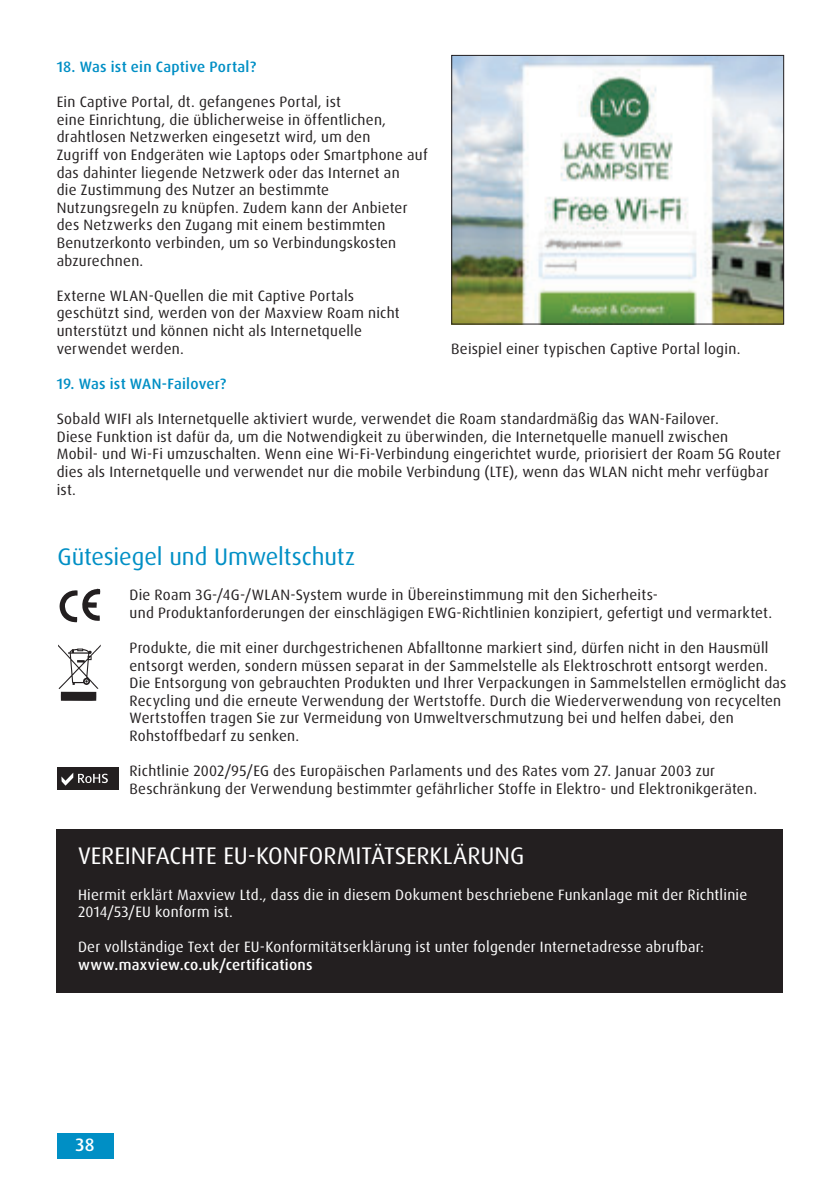
<style>
.page{position:relative;width:840px;height:1191px;background:#fff}
.page>*{position:absolute;margin:0;border:0;box-sizing:border-box;transform-origin:0 0}
.t1{font:24px "Dax Pro";letter-spacing:-.005em;color:#fff}
.t2{font:24px "Dax Pro";letter-spacing:-.005em;color:#008fc5}
.t3{font:500 18px "Dax Pro";color:#fff}
.t4{font:15px/17.6px "Dax Pro";letter-spacing:.02em;color:#231f20}
.t5{font:15px/17.6px "Dax Pro";letter-spacing:.02em;color:#fff}
.t6{font:500 15px "Dax Pro";letter-spacing:.02em;color:#008fc5}
.t7{font:500 15px "Dax Pro";letter-spacing:.015em;color:#fff}
</style>
<div class="page">
<div style="left:57px;top:1133px;width:56px;height:26px;background:#008fc5"></div>
<img style="left:453px;top:57px;width:328px;height:265px">
<div style="left:451px;top:55px;width:332px;height:269px;border:1px solid #231f20"></div>
<svg style="left:59px;top:589px;width:41px;height:33px"></svg>
<div style="left:57px;top:767px;width:61px;height:23px;background:#231f20"></div>
<svg style="left:61px;top:772px;width:47px;height:14px"></svg>
<svg style="left:58px;top:644px;width:43px;height:57px"></svg>
<div style="left:57px;top:829px;width:725px;height:163px;background:#231f20"></div>
<p class="t6" style="left:57px;top:57px;width:201px">18. Was ist ein Captive Portal?</p>
<p class="t4" style="left:57px;top:93px;width:372px">Ein Captive Portal, dt. gefangenes Portal, ist<br>eine Einrichtung, die üblicherweise in öffentlichen, drahtlosen Netzwerken eingesetzt wird, um den<br>Zugriff von Endgeräten wie Laptops oder Smartphone auf das dahinter liegende Netzwerk oder das Internet an<br>die Zustimmung des Nutzer an bestimmte Nutzungsregeln zu knüpfen. Zudem kann der Anbieter des Netzwerks den Zugang mit einem bestimmten Benutzerkonto verbinden, um so Verbindungskosten abzurechnen.</p>
<p class="t4" style="left:57px;top:287px;width:344px">Externe WLAN-Quellen die mit Captive Portals geschützt sind, werden von der Maxview Roam nicht unterstützt und können nicht als Internetquelle verwendet werden.</p>
<p class="t6" style="left:57px;top:374px;width:171px">19. Was ist WAN-Failover?</p>
<p class="t4" style="left:57px;top:410px;width:725px">Sobald WIFI als Internetquelle aktiviert wurde, verwendet die Roam standardmäßig das WAN-Failover.<br>Diese Funktion ist dafür da, um die Notwendigkeit zu überwinden, die Internetquelle manuell zwischen<br>Mobil- und Wi-Fi umzuschalten. Wenn eine Wi-Fi-Verbindung eingerichtet wurde, priorisiert der Roam 5G Router dies als Internetquelle und verwendet nur die mobile Verbindung (LTE), wenn das WLAN nicht mehr verfügbar ist.</p>
<p class="t4" style="left:451px;top:340px;width:290px">Beispiel einer typischen Captive Portal login.</p>
<h1 class="t2" style="left:57px;top:541px;width:299px">Gütesiegel und Umweltschutz</h1>
<p class="t4" style="left:129px;top:586px;width:643px">Die Roam 3G-/4G-/WLAN-System wurde in Übereinstimmung mit den Sicherheits-<br>und Produktanforderungen der einschlägigen EWG-Richtlinien konzipiert, gefertigt und vermarktet.</p>
<p class="t4" style="left:129px;top:639px;width:658px">Produkte, die mit einer durchgestrichenen Abfalltonne markiert sind, dürfen nicht in den Hausmüll entsorgt werden, sondern müssen separat in der Sammelstelle als Elektroschrott entsorgt werden.<br>Die Entsorgung von gebrauchten Produkten und Ihrer Verpackungen in Sammelstellen ermöglicht das Recycling und die erneute Verwendung der Wertstoffe. Durch die Wiederverwendung von recycelten Wertstoffen tragen Sie zur Vermeidung von Umweltverschmutzung bei und helfen dabei, den Rohstoffbedarf zu senken.</p>
<p class="t4" style="left:129px;top:762px;width:628px">Richtlinie 2002/95/EG des Europäischen Parlaments und des Rates vom 27. Januar 2003 zur<br>Beschränkung der Verwendung bestimmter gefährlicher Stoffe in Elektro- und Elektronikgeräten.</p>
<h1 class="t1" style="left:78px;top:840px;width:447px">VEREINFACHTE EU-KONFORMITÄTSERKLÄRUNG</h1>
<p class="t5" style="left:78px;top:885px;width:670px">Hiermit erklärt Maxview Ltd., dass die in diesem Dokument beschriebene Funkanlage mit der Richtlinie<br>2014/53/EU konform ist.</p>
<p class="t5" style="left:78px;top:938px;width:627px">Der vollständige Text der EU-Konformitätserklärung ist unter folgender Internetadresse abrufbar:</p>
<p class="t7" style="left:78px;top:955px;width:236px">www.maxview.co.uk/certifications</p>
<p class="t3" style="left:76px;top:1133px;width:20px">38</p>
</div>
